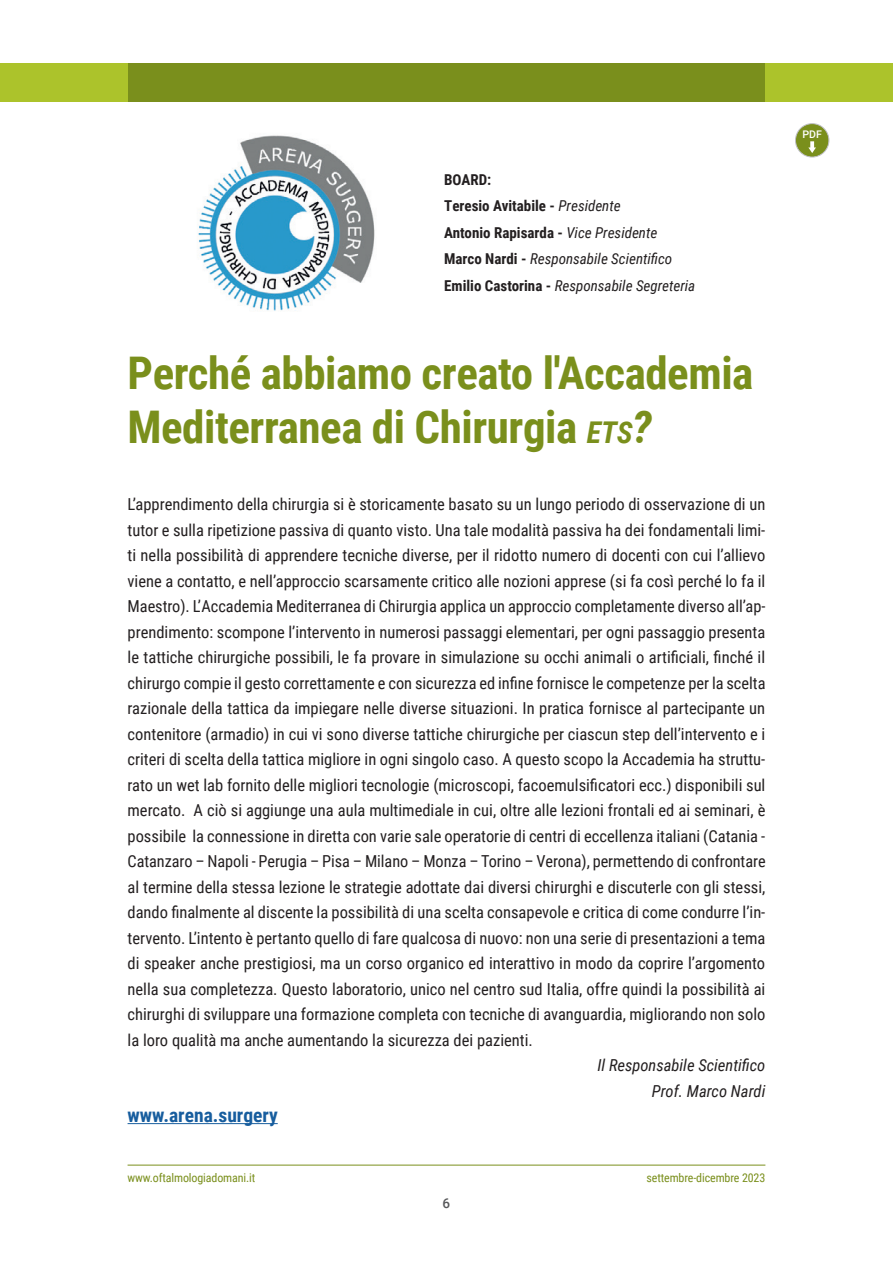
<style>
.page{position:relative;width:893px;height:1263px;background:#fff}
.page>*{position:absolute;margin:0;border:0;box-sizing:border-box;transform-origin:0 0}
.t1{font:700 45px/54px "Roboto Condensed";letter-spacing:-.01em;color:#7a8f1c}
.t2{font:700 19.5px "Roboto Condensed";color:#175d9e}
.t3{font:16.5px/25.5px "Roboto Condensed";color:#231f20;text-align:justify}
.t4{font:italic 16.5px/25.5px "Roboto Condensed";color:#231f20;text-align:right}
.t5{font:italic 15px/26.5px "Roboto Condensed";color:#231f20}
.t6{font:500 13.5px "Roboto";color:#57585a}
.t7{font:12px "Roboto Condensed";letter-spacing:-.01em;color:#7a8f1c}
.t8{font:500 10.65px "Roboto";color:#fff}
.s1{font-weight:700;font-style:normal}
.s2{font-style:italic;font-size:30px}
.s3{font-style:italic}
</style>
<div class="page">
<hr style="left:128px;top:1165px;width:637px;height:1px;background:#7a8f1c">
<hr style="left:128px;top:1123px;width:150px;height:1px;background:#175d9e">
<div style="left:0;top:64px;width:893px;height:38px;background:#7a8f1c"></div>
<div style="left:0;top:64px;width:128px;height:38px;background:#acc32b"></div>
<div style="left:765px;top:64px;width:128px;height:38px;background:#acc32b"></div>
<img style="left:198px;top:135px;width:177px;height:176px">
<div style="left:795px;top:124px;width:34px;height:33px;background:#7a8f1c;border-radius:50%"></div>
<svg style="left:808px;top:141px;width:8px;height:12px"></svg>
<div style="left:795px;top:123px;width:34px;height:34px;border:1px solid #bcbdc0;border-radius:50%"></div>
<p class="t5" style="left:444px;top:166px;width:253px"><span class="s1">BOARD:<br>Teresio Avitabile -</span> Presidente<br><span class="s1">Antonio Rapisarda -</span> Vice Presidente<br><span class="s1">Marco Nardi -</span> Responsabile Scientifico<br><span class="s1">Emilio Castorina -</span> Responsabile Segreteria</p>
<h1 class="t1" style="left:128px;top:344px;width:627px">Perché abbiamo creato l'Accademia<br>Mediterranea di Chirurgia <span class="s2">ETS</span><span class="s3">?</span></h1>
<p class="t3" style="left:128px;top:491px;width:639px">L’apprendimento della chirurgia si è storicamente basato su un lungo periodo di osservazione di un tutor e sulla ripetizione passiva di quanto visto. Una tale modalità passiva ha dei fondamentali limi&shy;ti nella possibilità di apprendere tecniche diverse, per il ridotto numero di docenti con cui l’allievo viene a contatto, e nell’approccio scarsamente critico alle nozioni apprese (si fa così perché lo fa il Maestro). L’Accademia Mediterranea di Chirurgia applica un approccio completamente diverso all’ap&shy;prendimento: scompone l’intervento in numerosi passaggi elementari, per ogni passaggio presenta le tattiche chirurgiche possibili, le fa provare in simulazione su occhi animali o artificiali, finché il chirurgo compie il gesto correttamente e con sicurezza ed infine fornisce le competenze per la scelta razionale della tattica da impiegare nelle diverse situazioni. In pratica fornisce al partecipante un contenitore (armadio) in cui vi sono diverse tattiche chirurgiche per ciascun step dell’intervento e i criteri di scelta della tattica migliore in ogni singolo caso. A questo scopo la Accademia ha struttu&shy;rato un wet lab fornito delle migliori tecnologie (microscopi, facoemulsificatori ecc.) disponibili sul mercato. A ciò si aggiunge una aula multimediale in cui, oltre alle lezioni frontali ed ai seminari, è possibile la connessione in diretta con varie sale operatorie di centri di eccellenza italiani (Catania - Catanzaro – Napoli - Perugia – Pisa – Milano – Monza – Torino – Verona), permettendo di confrontare al termine della stessa lezione le strategie adottate dai diversi chirurghi e discuterle con gli stessi, dando finalmente al discente la possibilità di una scelta consapevole e critica di come condurre l’in&shy;tervento. L’intento è pertanto quello di fare qualcosa di nuovo: non una serie di presentazioni a tema di speaker anche prestigiosi, ma un corso organico ed interattivo in modo da coprire l’argomento nella sua completezza. Questo laboratorio, unico nel centro sud Italia, offre quindi la possibilità ai chirurghi di sviluppare una formazione completa con tecniche di avanguardia, migliorando non solo la loro qualità ma anche aumentando la sicurezza dei pazienti.</p>
<p class="t4" style="left:597px;top:1052px;width:169px">Il Responsabile Scientifico<br>Prof. Marco Nardi</p>
<p class="t2" style="left:128px;top:1101px;width:152px">www.arena.surgery</p>
<p class="t7" style="left:128px;top:1169px;width:129px">www.oftalmologiadomani.it</p>
<p class="t7" style="left:646px;top:1169px;width:120px">settembre-dicembre 2023</p>
<p class="t6" style="left:443px;top:1194px;width:9px">6</p>
<p class="t8" style="left:802px;top:128px;width:21px">PDF</p>
</div>
